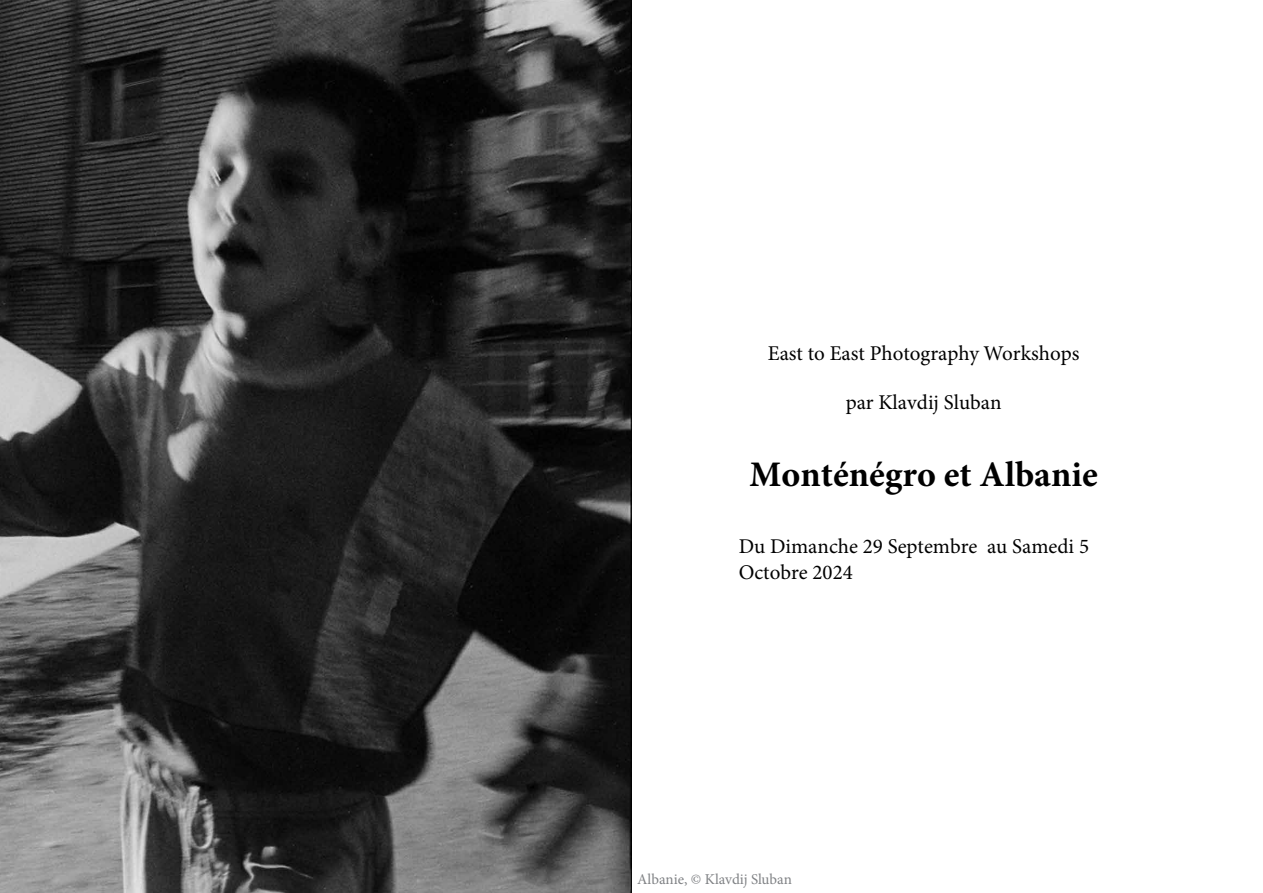
<style>
.page{position:relative;width:1263px;height:893px;background:#fff}
.page>*{position:absolute;margin:0;border:0;box-sizing:border-box;transform-origin:0 0}
.t1{font:700 36px "Minion Pro";color:#000}
.t2{font:21px/25.2px "Minion Pro";color:#000}
.t3{font:15px "Minion Pro";letter-spacing:-.005em;color:#808285}
</style>
<div class="page">
<img style="left:0;top:0;width:631px;height:893px">
<p class="t2" style="left:768px;top:340px;width:313px">East to East Photography Workshops</p>
<p class="t2" style="left:846px;top:389px;width:157px">par Klavdij Sluban</p>
<h1 class="t1" style="left:750px;top:449px;width:350px">Monténégro et Albanie</h1>
<p class="t2" style="left:739px;top:534px;width:352px">Du Dimanche 29 Septembre au Samedi 5<br>Octobre 2024</p>
<p class="t3" style="left:637px;top:869px;width:156px">Albanie, © Klavdij Sluban</p>
</div>
